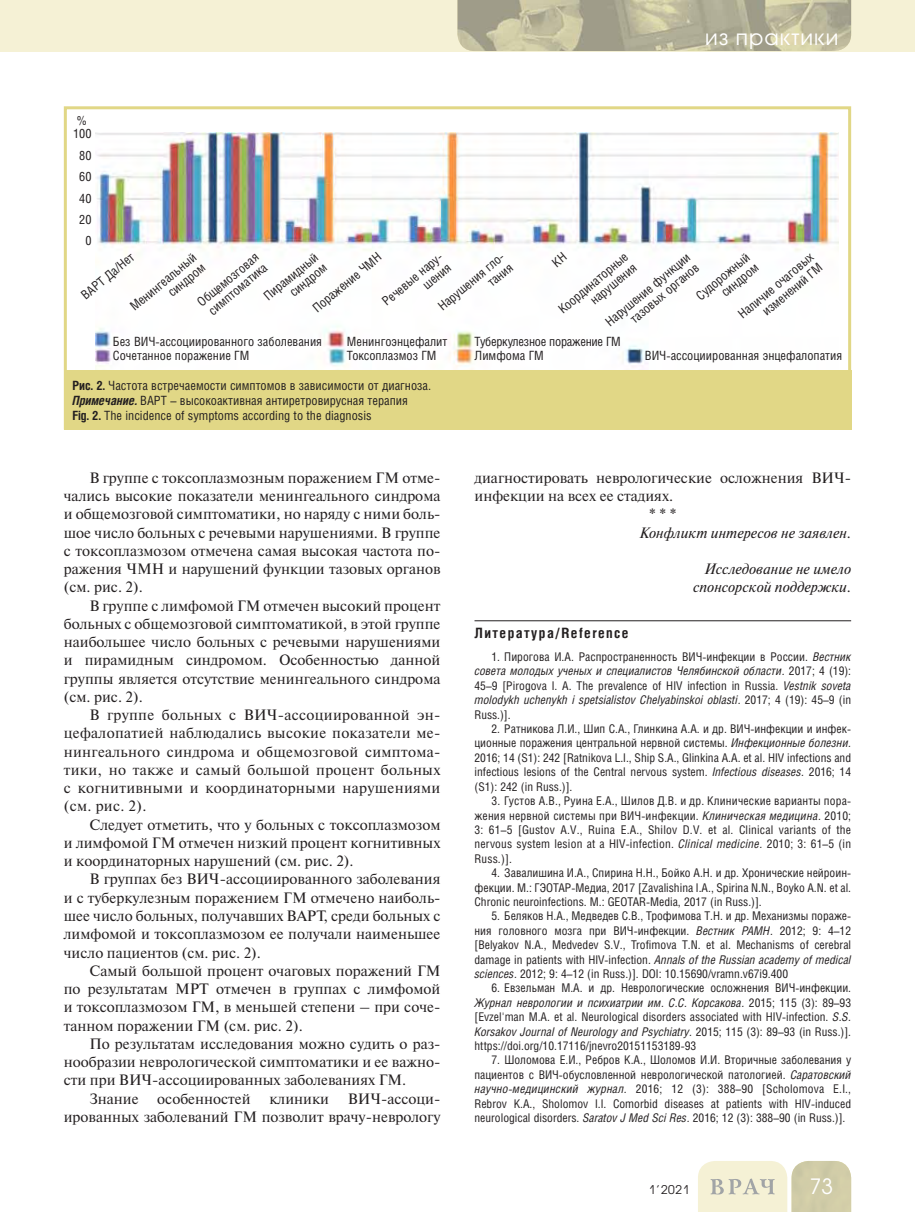
<style>
.page{position:relative;width:915px;height:1212px;background:#fff}
.page>*{position:absolute;margin:0;border:0;box-sizing:border-box;transform-origin:0 0}
.t1{font:21px "Avant Garde Gothic C";letter-spacing:.05em;color:#fff}
.t2{font:15px/18.3px "Newton C";color:#231f20;text-align:justify}
.t3{font:italic 15px/18.3px "Newton C";color:#231f20;text-align:right}
.t4{font:700 14.25px "Helios Cond C";letter-spacing:.1em;color:#231f20}
.t5{font:12.75px/13.5px "Helios Cond C";color:#231f20;text-align:right}
.t6{font:12.75px "Helios Cond C";letter-spacing:-.02em;color:#231f20}
.t7{font:12px/14.4px "Helios Cond C";color:#231f20;text-align:justify}
.t8{font:12px "Avant Garde Gothic C";color:#231f20}
.s1{font-weight:700}
.s2{font-weight:700;font-style:italic}
.s3{font-style:italic}
</style>
<div class="page">
<div style="left:0;top:0;width:914px;height:51px;background:#f5f1d5"></div>
<svg style="left:698px;top:1161px;width:152px;height:51px;background:#e3e0c3"></svg>
<img style="left:457px;top:0;width:393px;height:51px">
<hr style="left:474px;top:620px;width:376px;height:1px;background:#231f20">
<img style="left:96px;top:133px;width:742px;height:237px">
<div style="left:64px;top:106px;width:786px;height:323px;border:3px solid #e1d786"></div>
<div style="left:64px;top:370px;width:786px;height:59px;background:#e1d786"></div>
<svg style="left:551px;top:252px;width:16px;height:15px"></svg>
<h1 class="t1" style="left:704px;top:27px;width:135px">из практики</h1>
<p class="t5" style="left:73px;top:115px;width:20px;text-align:left">%<br>100</p>
<p class="t5" style="left:79px;top:146px;width:14px;line-height:21.5px;text-align:center">80<br>60<br>40<br>20<br>0</p>
<p class="t5" style="left:79px;top:293px;width:66px;rotate:-40deg">ВАРТ Да/Нет</p>
<p class="t5" style="left:311px;top:305px;width:86px;rotate:-40deg">Поражение ЧМН</p>
<p class="t5" style="left:380px;top:299px;width:78px;rotate:-40deg">Речевые нару&shy;шения</p>
<p class="t5" style="left:262px;top:294px;width:68px;rotate:-40deg">Пирамидный синдром</p>
<p class="t5" style="left:128px;top:304px;width:83px;rotate:-40deg">Менингеальный синдром</p>
<p class="t5" style="left:694px;top:293px;width:67px;rotate:-40deg">Судорожный синдром</p>
<p class="t5" style="left:603px;top:319px;width:108px;rotate:-40deg">Нарушение функции тазовых органов</p>
<p class="t5" style="left:736px;top:311px;width:95px;rotate:-40deg">Наличие очаговых изменений ГМ</p>
<p class="t5" style="left:436px;top:304px;width:85px;rotate:-40deg">Нарушения гло&shy;тания</p>
<p class="t5" style="left:556px;top:306px;width:88px;rotate:-40deg">Координаторные нарушения</p>
<p class="t5" style="left:195px;top:300px;width:77px;text-align:left;rotate:-40deg">Общемозговая симптоматика</p>
<p class="t5" style="left:113px;top:336px;width:211px">Без ВИЧ-ассоциированного заболевания</p>
<p class="t5" style="left:347px;top:336px;width:102px">Менингоэнцефалит</p>
<p class="t6" style="left:474px;top:336px;width:148px">Туберкулезное поражение ГМ</p>
<p class="t5" style="left:113px;top:350px;width:138px">Сочетанное поражение ГМ</p>
<p class="t5" style="left:347px;top:350px;width:91px">Токсоплазмоз ГМ</p>
<p class="t5" style="left:474px;top:350px;width:71px">Лимфома ГМ</p>
<p class="t5" style="left:644px;top:350px;width:199px">ВИЧ-ассоциированная энцефалопатия</p>
<p class="t5" style="left:72px;top:379px;width:360px;line-height:15.3px;text-align:left"><span class="s1">Рис. 2.</span> Частота встречаемости симптомов в зависимости от диагноза.<br><span class="s2">Примечание.</span> ВАРТ – высокоактивная антиретровирусная терапия<br><span class="s1">Fig. 2.</span> The incidence of symptoms according to the diagnosis</p>
<p class="t2" style="left:64px;top:470px;width:378px;text-indent:26px">В группе с токсоплазмозным поражением ГМ отме&shy;чались высокие показатели менингеального синдрома и общемозговой симптоматики, но наряду с ними боль&shy;шое число больных с речевыми нарушениями. В группе с токсоплазмозом отмечена самая высокая частота по&shy;ражения ЧМН и нарушений функции тазовых органов (см. рис. 2).</p>
<p class="t2" style="left:64px;top:598px;width:378px;text-indent:26px">В группе с лимфомой ГМ отмечен высокий процент больных с общемозговой симптоматикой, в этой группе наибольшее число больных с речевыми нарушениями и пирамидным синдромом. Особенностью данной группы является отсутствие менингеального синдрома (см. рис. 2).</p>
<p class="t2" style="left:64px;top:707px;width:378px;text-indent:26px">В группе больных с ВИЧ-ассоциированной эн&shy;цефалопатией наблюдались высокие показатели ме&shy;нингеального синдрома и общемозговой симптома&shy;тики, но также и самый большой процент больных с когнитивными и координаторными нарушениями (см. рис. 2).</p>
<p class="t2" style="left:64px;top:817px;width:378px;text-indent:26px">Следует отметить, что у больных с токсоплазмозом и лимфомой ГМ отмечен низкий процент когнитивных и координаторных нарушений (см. рис. 2).</p>
<p class="t2" style="left:64px;top:872px;width:378px;text-indent:26px">В группах без ВИЧ-ассоциированного заболевания и с туберкулезным поражением ГМ отмечено наиболь&shy;шее число больных, получавших ВАРТ, среди больных с лимфомой и токсоплазмозом ее получали наименьшее число пациентов (см. рис. 2).</p>
<p class="t2" style="left:64px;top:963px;width:378px;text-indent:26px">Самый большой процент очаговых поражений ГМ по результатам МРТ отмечен в группах с лимфомой и токсоплазмозом ГМ, в меньшей степени – при соче&shy;танном поражении ГМ (см. рис. 2).</p>
<p class="t2" style="left:64px;top:1036px;width:378px;text-indent:26px">По результатам исследования можно судить о раз&shy;нообразии неврологической симптоматики и ее важно&shy;сти при ВИЧ-ассоциированных заболеваниях ГМ.</p>
<p class="t2" style="left:64px;top:1091px;width:378px;text-align:right">Знание особенностей клиники ВИЧ-ассоци&shy;ированных заболеваний ГМ позволит врачу-неврологу</p>
<p class="t2" style="left:474px;top:470px;width:378px">диагностировать неврологические осложнения ВИЧ-</p>
<p class="t2" style="left:474px;top:488px;width:200px">инфекции на всех ее стадиях.</p>
<p class="t2" style="left:649px;top:507px;width:29px">* * *</p>
<p class="t3" style="left:639px;top:525px;width:213px">Конфликт интересов не заявлен.</p>
<p class="t3" style="left:693px;top:561px;width:159px">Исследование не имело спонсорской поддержки.</p>
<p class="t4" style="left:474px;top:627px;width:155px">Литература/Reference</p>
<p class="t7" style="left:474px;top:651px;width:378px;text-indent:17px">1. Пирогова И.А. Распространенность ВИЧ-инфекции в России. <span class="s3">Вестник совета молодых ученых и специалистов Челябинской области.</span> 2017; 4 (19):<br>45–9 [Pirogova I. A. The prevalence of HIV infection in Russia. <span class="s3">Vestnik soveta molodykh uchenykh i spetsialistov Chelyabinskoi oblasti.</span> 2017; 4 (19): 45–9 (in Russ.)].</p>
<p class="t7" style="left:474px;top:723px;width:378px;text-indent:17px">2. Ратникова Л.И., Шип С.А., Глинкина А.А. и др. ВИЧ-инфекции и инфек&shy;ционные поражения центральной нервной системы. <span class="s3">Инфекционные болезни.<br></span>2016; 14 (S1): 242 [Ratnikova L.I., Ship S.A., Glinkina A.A. et al. HIV infections and infectious lesions of the Central nervous system. <span class="s3">Infectious diseases.</span> 2016; 14 (S1): 242 (in Russ.)].</p>
<p class="t7" style="left:474px;top:795px;width:378px;text-indent:17px">3. Густов А.В., Руина Е.А., Шилов Д.В. и др. Клинические варианты пора&shy;жения нервной системы при ВИЧ-инфекции. <span class="s3">Клиническая медицина</span>. 2010; 3: 61–5 [Gustov A.V., Ruina E.A., Shilov D.V. et al. Clinical variants of the nervous system lesion at a HIV-infection. <span class="s3">Clinical medicine.</span> 2010; 3: 61–5 (in Russ.)].</p>
<p class="t7" style="left:474px;top:867px;width:378px;text-indent:17px">4. Завалишина И.А., Спирина Н.Н., Бойко А.Н. и др. Хронические нейроин&shy;фекции. М.: ГЭОТАР-Медиа, 2017 [Zavalishina I.A., Spirina N.N., Boyko A.N. et al.<br>Chronic neuroinfections. M.: GEOTAR-Media, 2017 (in Russ.)].</p>
<p class="t7" style="left:474px;top:910px;width:378px;text-indent:17px">5. Беляков Н.А., Медведев С.В., Трофимова Т.Н. и др. Механизмы пораже&shy;ния головного мозга при ВИЧ-инфекции. <span class="s3">Вестник РАМН.</span> 2012; 9: 4–12 [Belyakov N.A., Medvedev S.V., Trofimova T.N. et al. Mechanisms of cerebral damage in patients with HIV-infection. <span class="s3">Annals of the Russian academy of medical sciences.</span> 2012; 9: 4–12 (in Russ.)]. DOI: 10.15690/vramn.v67i9.400</p>
<p class="t7" style="left:474px;top:982px;width:378px;text-indent:17px">6. Евзельман М.А. и др. Неврологические осложнения ВИЧ-инфекции.<br><span class="s3">Журнал неврологии и психиатрии им. С.С. Корсакова.</span> 2015; 115 (3): 89–93 [Evzel'man M.A. et al. Neurological disorders associated with HIV-infection. <span class="s3">S.S.<br>Korsakov Journal of Neurology and Psychiatry.</span> 2015; 115 (3): 89–93 (in Russ.)]. https://doi.org/10.17116/jnevro20151153189-93</p>
<p class="t7" style="left:474px;top:1054px;width:378px;text-indent:17px">7. Шоломова Е.И., Ребров К.А., Шоломов И.И. Вторичные заболевания у пациентов с ВИЧ-обусловленной неврологической патологией. <span class="s3">Саратовский научно-медицинский журнал.</span> 2016; 12 (3): 388–90 [Scholomova E.I., Rebrov K.A., Sholomov I.I. Comorbid diseases at patients with HIV-induced neurological disorders. <span class="s3">Saratov J Med Sci Res.</span> 2016; 12 (3): 388–90 (in Russ.)].</p>
<p class="t8" style="left:648px;top:1184px;width:42px">1’2021</p>
<h1 class="t1" style="left:809px;top:1177px;width:25px">73</h1>
</div>
